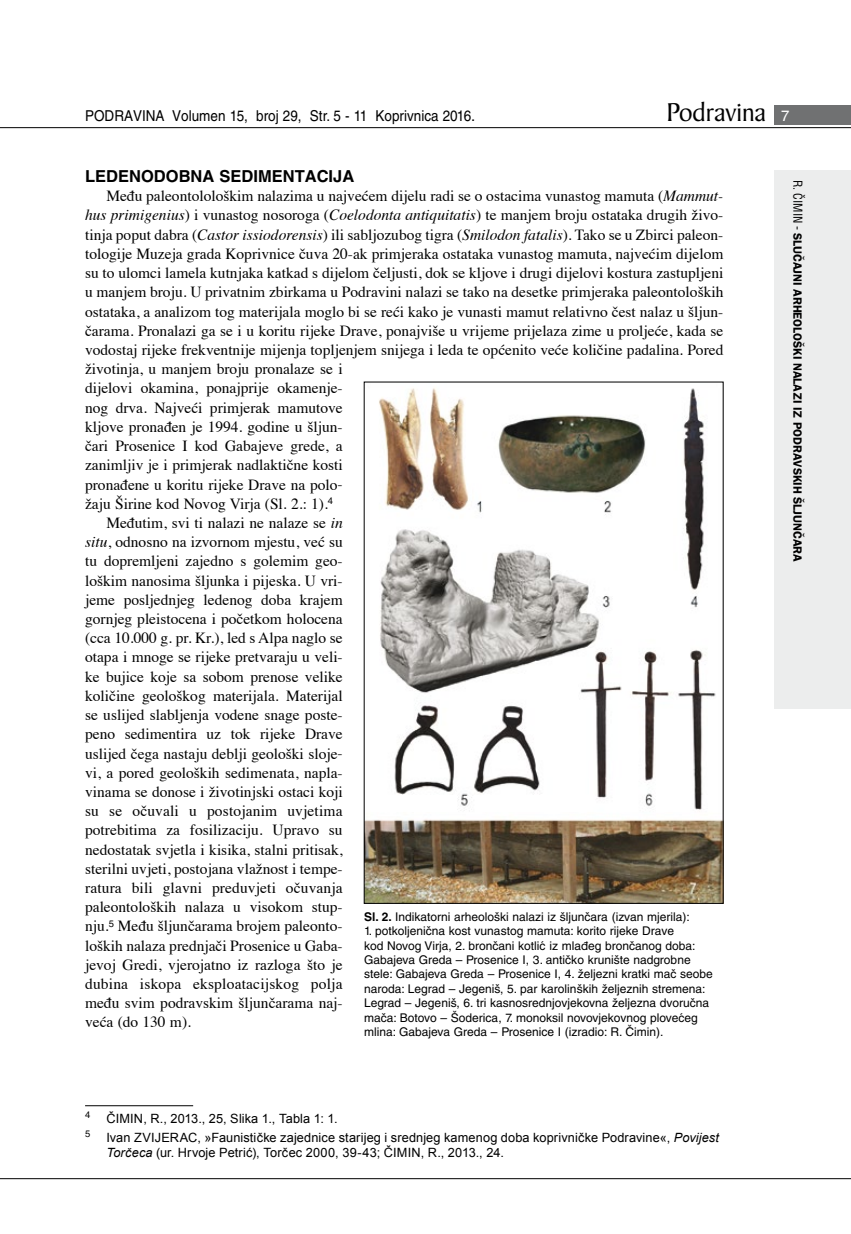
<style>
.page{position:relative;width:851px;height:1234px;background:#fff}
.page>*{position:absolute;margin:0;border:0;box-sizing:border-box;transform-origin:0 0}
.t1{font:27.6px "Baker Signet BT";color:#000}
.t2{font:700 16.5px "Helvetica LT Skin 29";color:#000}
.t3{font:15.45px "Times";color:#000}
.t4{font:15px "Helvetica LT Skin 29";color:#000;scale:.9 1}
.t5{font:12.75px/15.3px "Arial";letter-spacing:.01em;color:#000}
.t6{font:12px/14.4px "Helvetica LT Skin 29";color:#000}
.t7{font:600 12px "ITC Franklin Gothic Skin 29";letter-spacing:-.005em;color:#000}
.t8{font:9.45px "Helvetica LT Skin 29";color:#000}
.s1{font-family:"Helvetica LT Skin 29";font-size:15px;color:#fff}
.s2{font-style:italic}
.s3{font-weight:700}
.s4{font-family:"Helvetica LT Skin 29";font-weight:400;font-stretch:condensed}
</style>
<div class="page">
<div style="left:774px;top:170px;width:76px;height:538px;background:#eceded"></div>
<div style="left:774px;top:105px;width:76px;height:19px;background:#707172"></div>
<hr style="left:0;top:127px;width:850px;height:1px;background:#000">
<hr style="left:0;top:1177px;width:850px;height:1px;background:#000">
<hr style="left:85px;top:1105px;width:108px;height:1px;background:#000">
<img style="left:366px;top:388px;width:355px;height:513px">
<p class="t4" style="left:85px;top:107px;width:435px">PODRAVINA Volumen 15, broj 29, Str. 5 - 11 Koprivnica 2016.</p>
<h1 class="t1" style="left:666px;top:95px;width:125px">Podravina <span class="s1">7</span></h1>
<p class="t2" style="left:85px;top:166px;width:271px">LEDENODOBNA SEDIMENTACIJA</p>
<p class="t3" style="left:106px;top:181px;width:618px">Među paleontolološkim nalazima u najvećem dijelu radi se o ostacima vunastog mamuta (<span class="s2">Mammut-</span></p>
<p class="t3" style="left:85px;top:201px;width:639px"><span class="s2">hus primigenius</span>) i vunastog nosoroga (<span class="s2">Coelodonta antiquitatis</span>) te manjem broju ostataka drugih živo-</p>
<p class="t3" style="left:85px;top:220px;width:639px">tinja poput dabra (<span class="s2">Castor issiodorensis</span>) ili sabljozubog tigra (<span class="s2">Smilodon fatalis</span>). Tako se u Zbirci paleon-</p>
<p class="t3" style="left:85px;top:239px;width:639px">tologije Muzeja grada Koprivnice čuva 20-ak primjeraka ostataka vunastog mamuta, najvećim dijelom</p>
<p class="t3" style="left:85px;top:258px;width:639px">su to ulomci lamela kutnjaka katkad s dijelom čeljusti, dok se kljove i drugi dijelovi kostura zastupljeni</p>
<p class="t3" style="left:85px;top:277px;width:639px">u manjem broju. U privatnim zbirkama u Podravini nalazi se tako na desetke primjeraka paleontoloških</p>
<p class="t3" style="left:85px;top:297px;width:639px">ostataka, a analizom tog materijala moglo bi se reći kako je vunasti mamut relativno čest nalaz u šljun-</p>
<p class="t3" style="left:85px;top:316px;width:639px">čarama. Pronalazi ga se i u koritu rijeke Drave, ponajviše u vrijeme prijelaza zime u proljeće, kada se</p>
<p class="t3" style="left:85px;top:335px;width:639px">vodostaj rijeke frekventnije mijenja topljenjem snijega i leda te općenito veće količine padalina. Pored</p>
<p class="t3" style="left:85px;top:354px;width:259px">životinja, u manjem broju pronalaze se i</p>
<p class="t3" style="left:85px;top:374px;width:259px">dijelovi okamina, ponajprije okamenje-</p>
<p class="t3" style="left:85px;top:393px;width:259px">nog drva. Najveći primjerak mamutove</p>
<p class="t3" style="left:85px;top:412px;width:259px">kljove pronađen je 1994. godine u šljun-</p>
<p class="t3" style="left:85px;top:431px;width:259px">čari Prosenice I kod Gabajeve grede, a</p>
<p class="t3" style="left:85px;top:450px;width:259px">zanimljiv je i primjerak nadlaktične kosti</p>
<p class="t3" style="left:85px;top:469px;width:259px">pronađene u koritu rijeke Drave na polo-</p>
<p class="t3" style="left:85px;top:489px;width:249px">žaju Širine kod Novog Virja (Sl. 2.: 1).<sup>4</sup></p>
<p class="t3" style="left:106px;top:508px;width:238px">Međutim, svi ti nalazi ne nalaze se <span class="s2">in</span></p>
<p class="t3" style="left:85px;top:527px;width:259px"><span class="s2">situ</span>, odnosno na izvornom mjestu, već su</p>
<p class="t3" style="left:85px;top:546px;width:259px">tu dopremljeni zajedno s golemim geo-</p>
<p class="t3" style="left:85px;top:565px;width:259px">loškim nanosima šljunka i pijeska. U vri-</p>
<p class="t3" style="left:85px;top:585px;width:259px">jeme posljednjeg ledenog doba krajem</p>
<p class="t3" style="left:85px;top:604px;width:259px">gornjeg pleistocena i početkom holocena</p>
<p class="t3" style="left:85px;top:623px;width:259px">(cca 10.000 g. pr. Kr.), led s Alpa naglo se</p>
<p class="t3" style="left:85px;top:642px;width:259px">otapa i mnoge se rijeke pretvaraju u veli-</p>
<p class="t3" style="left:85px;top:661px;width:259px">ke bujice koje sa sobom prenose velike</p>
<p class="t3" style="left:85px;top:681px;width:259px">količine geološkog materijala. Materijal</p>
<p class="t3" style="left:85px;top:700px;width:259px">se uslijed slabljenja vodene snage poste-</p>
<p class="t3" style="left:85px;top:719px;width:259px">peno sedimentira uz tok rijeke Drave</p>
<p class="t3" style="left:85px;top:738px;width:259px">uslijed čega nastaju deblji geološki sloje-</p>
<p class="t3" style="left:85px;top:757px;width:259px">vi, a pored geoloških sedimenata, napla-</p>
<p class="t3" style="left:85px;top:777px;width:259px">vinama se donose i životinjski ostaci koji</p>
<p class="t3" style="left:85px;top:796px;width:259px">su se očuvali u postojanim uvjetima</p>
<p class="t3" style="left:85px;top:815px;width:259px">potrebitima za fosilizaciju. Upravo su</p>
<p class="t3" style="left:85px;top:834px;width:259px">nedostatak svjetla i kisika, stalni pritisak,</p>
<p class="t3" style="left:85px;top:854px;width:259px">sterilni uvjeti, postojana vlažnost i tempe-</p>
<p class="t3" style="left:85px;top:873px;width:259px">ratura bili glavni preduvjeti očuvanja</p>
<p class="t3" style="left:85px;top:892px;width:259px">paleontoloških nalaza u visokom stup-</p>
<p class="t3" style="left:85px;top:911px;width:259px">nju.<sup>5</sup> Među šljunčarama brojem paleonto-</p>
<p class="t3" style="left:85px;top:930px;width:259px">loških nalaza prednjači Prosenice u Gaba-</p>
<p class="t3" style="left:85px;top:949px;width:259px">jevoj Gredi, vjerojatno iz razloga što je</p>
<p class="t3" style="left:85px;top:969px;width:259px">dubina iskopa eksploatacijskog polja</p>
<p class="t3" style="left:85px;top:988px;width:259px">među svim podravskim šljunčarama naj-</p>
<p class="t3" style="left:85px;top:1007px;width:107px">veća (do 130 m).</p>
<p class="t6" style="left:364px;top:909px;width:327px"><span class="s3">Sl. 2.</span> Indikatorni arheološki nalazi iz šljunčara (izvan mjerila):</p>
<p class="t6" style="left:364px;top:923px;width:350px">1. potkoljenična kost vunastog mamuta: korito rijeke Drave<br>kod Novog Virja, 2. brončani kotlić iz mlađeg brončanog doba:<br>Gabajeva Greda – Prosenice I, 3. antičko krunište nadgrobne stele: Gabajeva Greda – Prosenice I, 4. željezni kratki mač seobe naroda: Legrad – Jegeniš, 5. par karolinških željeznih stremena:<br>Legrad – Jegeniš, 6. tri kasnosrednjovjekovna željezna dvoručna mača: Botovo – Šoderica, 7. monoksil novovjekovnog plovećeg mlina: Gabajeva Greda – Prosenice I (izradio: R. Čimin).</p>
<p class="t8" style="left:85px;top:1109px;width:7px">4</p>
<p class="t5" style="left:106px;top:1110px;width:233px">ČIMIN, R., 2013., 25, Slika 1., Tabla 1: 1.</p>
<p class="t8" style="left:85px;top:1128px;width:7px">5</p>
<p class="t5" style="left:106px;top:1129px;width:614px">Ivan ZVIJERAC, »Faunističke zajednice starijeg i srednjeg kamenog doba koprivničke Podravine«, <span class="s2">Povijest<br>Torčeca</span> (ur. Hrvoje Petrić), Torčec 2000, 39-43; ČIMIN, R., 2013., 24.</p>
<p class="t7" style="left:804px;top:180px;width:383px;rotate:90deg"><span class="s4">R. ČIMIN -</span> SLUČAJNI ARHEOLOŠKI NALAZI IZ PODRAVSKIH ŠLJUNČARA</p>
</div>
